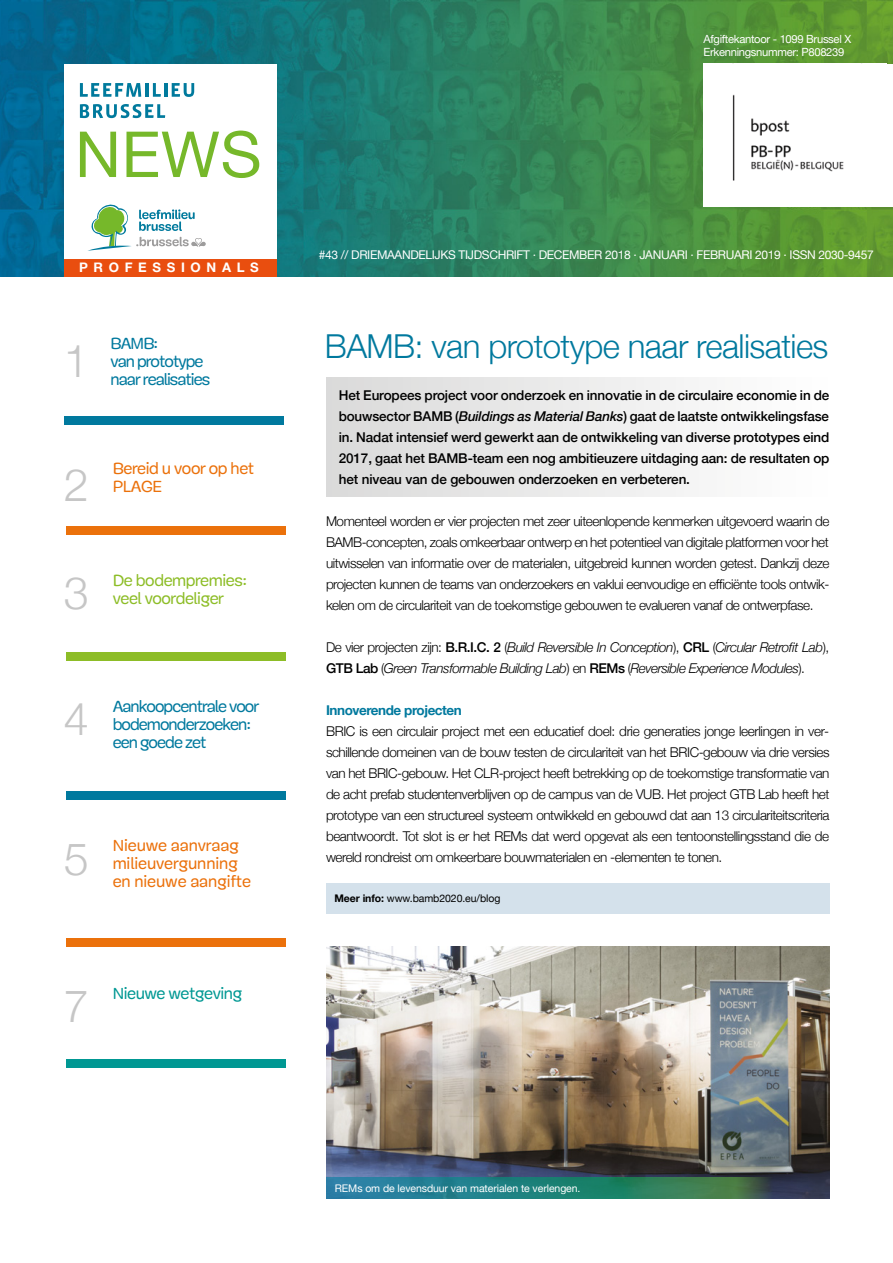
<style>
.page{position:relative;width:893px;height:1263px;background:#fff}
.page>*{position:absolute;margin:0;border:0;box-sizing:border-box;transform-origin:0 0}
.t1{font:300 45px "Helvetica Neue";color:#c6c6c6}
.t2{font:300 33px "Helvetica Neue";letter-spacing:-.02em;color:#00799e}
.t3{font:16.5px/18px "Mija";letter-spacing:-.055em;color:#00799e}
.t4{font:16.5px/18px "Mija";letter-spacing:-.005em;color:#eb710b}
.t5{font:16.5px/18px "Mija";letter-spacing:-.025em;color:#8dbd27}
.t6{font:16.5px/18px "Mija";letter-spacing:-.025em;color:#eb710b}
.t7{font:16.5px "Mija";letter-spacing:-.025em;color:#009893}
.t8{font:300 13.5px/21px "Helvetica Neue";letter-spacing:-.035em;color:#000;text-align:justify}
.t9{font:500 13.5px/21px "Helvetica Neue";letter-spacing:-.01em;color:#000;text-align:justify}
.t10{font:italic 300 13.5px/21px "Helvetica Neue";letter-spacing:-.035em;color:#000}
.t11{font:700 13.5px "Helvetica Neue";letter-spacing:-.035em;color:#00799e}
.t12{font:700 13.2px "Helvetica Neue LT Std";letter-spacing:.43em;color:#fff}
.t13{font:12px "Helvetica Neue";letter-spacing:-.03em;color:#fff}
.t14{font:11.25px/12.8px "Helvetica Neue";letter-spacing:-.03em;color:#fff}
.t15{font:10.5px "Helvetica Neue";letter-spacing:-.01em;color:#fff}
.t16{font:10.5px "Helvetica Neue";letter-spacing:-.01em;color:#000}
.s1{font-style:italic}
.s2{font-style:normal}
.s3{font-weight:500;font-style:normal}
.s4{font-weight:700}
</style>
<div class="page">
<img style="left:0;top:0;width:893px;height:276px">
<div style="left:64px;top:64px;width:212px;height:212px;background:#fff"></div>
<div style="left:64px;top:259px;width:212px;height:17px;background:#e94e0f"></div>
<svg style="left:80px;top:132px;width:36px;height:45px"></svg>
<svg style="left:126px;top:131px;width:133px;height:47px"></svg>
<svg style="left:88px;top:204px;width:118px;height:47px"></svg>
<svg style="left:80px;top:83px;width:61px;height:14px"></svg>
<hr style="left:145px;top:83px;width:3px;height:14px;background:#007a9d">
<svg style="left:153px;top:83px;width:8px;height:14px"></svg>
<hr style="left:164px;top:83px;width:3px;height:14px;background:#007a9d">
<svg style="left:172px;top:83px;width:22px;height:14px"></svg>
<svg style="left:80px;top:104px;width:85px;height:14px"></svg>
<img style="left:703px;top:64px;width:177px;height:143px">
<div style="left:880px;top:64px;width:13px;height:143px;background:#fff"></div>
<div style="left:64px;top:417px;width:219px;height:8px;background:#00799e"></div>
<div style="left:66px;top:526px;width:220px;height:9px;background:#eb710b"></div>
<div style="left:66px;top:652px;width:220px;height:9px;background:#8dbd27"></div>
<div style="left:66px;top:791px;width:220px;height:9px;background:#00799e"></div>
<div style="left:66px;top:1059px;width:220px;height:8px;background:#009893"></div>
<div style="left:66px;top:938px;width:220px;height:8px;background:#eb710b"></div>
<div style="left:326px;top:378px;width:503px;height:118px;background:linear-gradient(to right,#dadada,#fff)"></div>
<div style="left:326px;top:883px;width:503px;height:30px;background:#d4e1eb"></div>
<img style="left:326px;top:946px;width:503px;height:231px">
<svg style="left:326px;top:1177px;width:503px;height:21px;background:#2a7571"></svg>
<p class="t14" style="left:703px;top:33px;width:149px">Afgiftekantoor - 1099 Brussel X<br>Erkenningsnummer: P808239</p>
<p class="t12" style="left:79px;top:260px;width:181px">PROFESSIONALS</p>
<h1 class="t1" style="left:64px;top:324px;width:27px">1</h1>
<p class="t3" style="left:111px;top:335px;width:101px">BAMB:<br>van prototype naar realisaties</p>
<h1 class="t1" style="left:64px;top:449px;width:27px">2</h1>
<p class="t6" style="left:113px;top:460px;width:143px">Bereid u voor op het<br>PLAGE</p>
<h1 class="t1" style="left:64px;top:556px;width:27px">3</h1>
<p class="t5" style="left:113px;top:571px;width:136px">De bodempremies: veel voordeliger</p>
<h1 class="t1" style="left:64px;top:683px;width:27px">4</h1>
<p class="t3" style="left:113px;top:697px;width:148px">Aankoopcentrale voor bodemonderzoeken: een goede zet</p>
<h1 class="t1" style="left:64px;top:823px;width:27px">5</h1>
<p class="t4" style="left:113px;top:836px;width:140px">Nieuwe aanvraag milieuvergunning en nieuwe aangifte</p>
<h1 class="t1" style="left:64px;top:970px;width:27px">7</h1>
<p class="t7" style="left:113px;top:984px;width:131px">Nieuwe wetgeving</p>
<p class="t13" style="left:319px;top:246px;width:556px">#43 // DRIEMAANDELIJKS TIJDSCHRIFT · DECEMBER 2018 · JANUARI · FEBRUARI 2019 · ISSN 2030-9457</p>
<h2 class="t2" style="left:325px;top:320px;width:505px">BAMB: van prototype naar realisaties</h2>
<p class="t9" style="left:339px;top:384px;width:492px">Het Europees project voor onderzoek en innovatie in de circulaire economie in de bouwsector BAMB (<span class="s1">Buildings as Material Banks</span>) gaat de laatste ontwikkelingsfase in. Nadat intensief werd gewerkt aan de ontwikkeling van diverse prototypes eind 2017, gaat het BAMB-team een nog ambitieuzere uitdaging aan: de resultaten op het niveau van de gebouwen onderzoeken en verbeteren.</p>
<p class="t8" style="left:326px;top:510px;width:505px">Momenteel worden er vier projecten met zeer uiteenlopende kenmerken uitgevoerd waarin de BAMB-concepten, zoals omkeerbaar ontwerp en het potentieel van digitale platformen voor het uitwisselen van informatie over de materialen, uitgebreid kunnen worden getest. Dankzij deze projecten kunnen de teams van onderzoekers en vaklui eenvoudige en efficiënte tools ontwik&shy;kelen om de circulariteit van de toekomstige gebouwen te evalueren vanaf de ontwerpfase.</p>
<p class="t10" style="left:326px;top:636px;width:505px"><span class="s2">De vier projecten zijn:</span> <span class="s3">B.R.I.C. 2</span> <span class="s2">(</span>Build Reversible In Conception<span class="s2">),</span> <span class="s3">CRL</span> <span class="s2">(</span>Circular Retrofit Lab<span class="s2">),<br></span><span class="s3">GTB Lab</span> <span class="s2">(</span>Green Transformable Building Lab<span class="s2">) en</span> <span class="s3">REMs</span> <span class="s2">(</span>Reversible Experience Modules<span class="s2">).</span></p>
<p class="t11" style="left:326px;top:700px;width:137px">Innoverende projecten</p>
<p class="t8" style="left:326px;top:720px;width:505px">BRIC is een circulair project met een educatief doel: drie generaties jonge leerlingen in ver&shy;schillende domeinen van de bouw testen de circulariteit van het BRIC-gebouw via drie versies van het BRIC-gebouw. Het CLR-project heeft betrekking op de toekomstige transformatie van de acht prefab studentenverblijven op de campus van de VUB. Het project GTB Lab heeft het prototype van een structureel systeem ontwikkeld en gebouwd dat aan 13 circulariteitscriteria beantwoordt. Tot slot is er het REMs dat werd opgevat als een tentoonstellingsstand die de wereld rondreist om omkeerbare bouwmaterialen en -elementen te tonen.</p>
<p class="t16" style="left:334px;top:890px;width:167px"><span class="s4">Meer info:</span> www.bamb2020.eu/blog</p>
<p class="t15" style="left:335px;top:1181px;width:247px">REMs om de levensduur van materialen te verlengen.</p>
</div>
